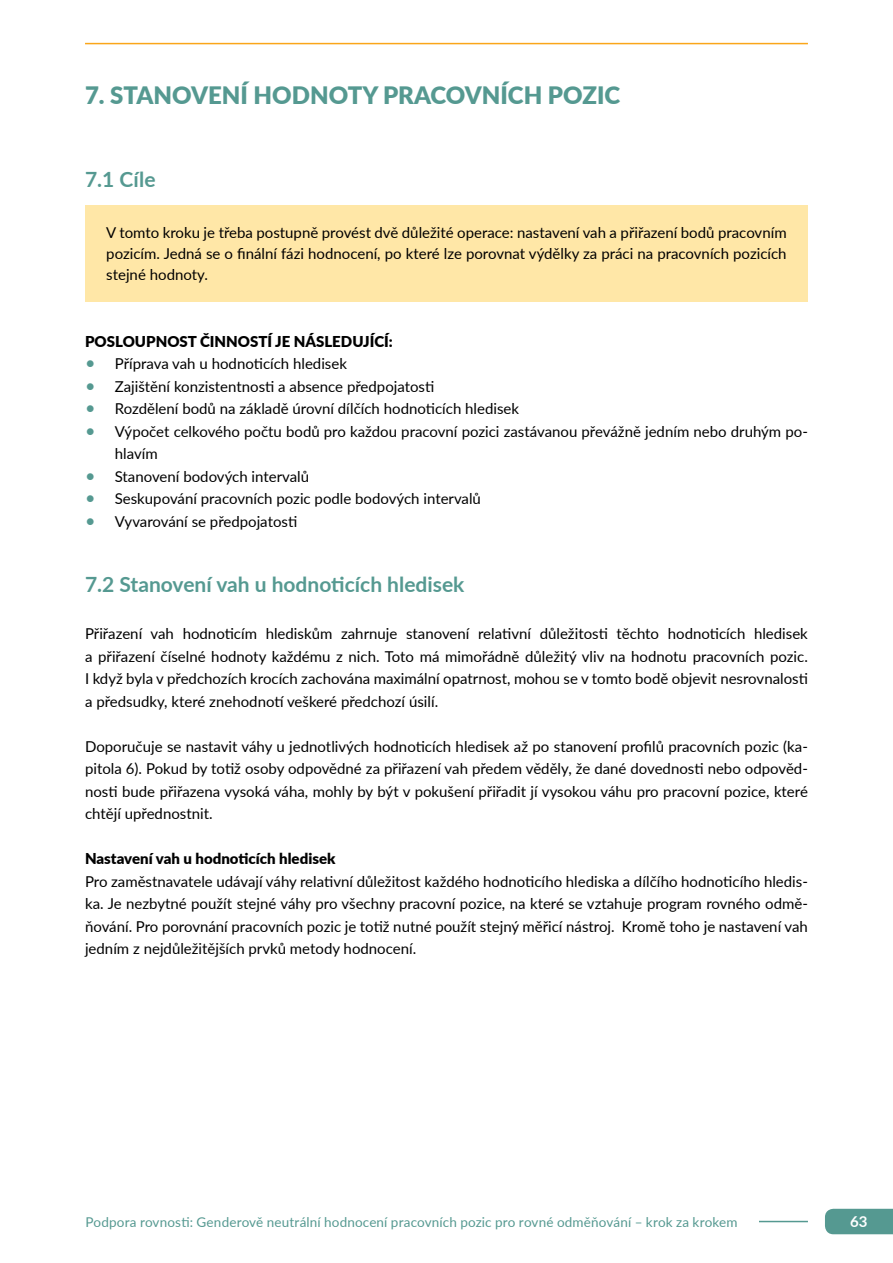
<style>
.page{position:relative;width:893px;height:1263px;background:#fff}
.page>*{position:absolute;margin:0;border:0;box-sizing:border-box;transform-origin:0 0}
.t1{font:900 24px "Lato";color:#559991}
.t2{font:700 21px "Lato";color:#559991}
.t3{font:15px/22.5px "Lato";color:#000;text-align:justify}
.t4{font:900 15px "Lato";color:#000}
.t5{font:700 15px "Lato";color:#fff}
.t6{font:13.5px "Lato";letter-spacing:.01em;color:#559991}
.s1{font-size:18px;color:#559991}
</style>
<div class="page">
<hr style="left:85px;top:43px;width:723px;height:1px;background:#faa61a">
<hr style="left:85px;top:1221px;width:723px;height:1px;background:#559991">
<div style="left:825px;top:1209px;width:68px;height:25px;background:#559991"></div>
<div style="left:85px;top:1209px;width:674px;height:25px;background:#fff"></div>
<div style="left:85px;top:205px;width:723px;height:97px;background:#ffe7a7"></div>
<h1 class="t1" style="left:85px;top:78px;width:537px">7. STANOVENÍ HODNOTY PRACOVNÍCH POZIC</h1>
<h2 class="t2" style="left:85px;top:164px;width:72px">7.1 Cíle</h2>
<p class="t3" style="left:106px;top:222px;width:682px;line-height:21px">V tomto kroku je třeba postupně provést dvě důležité operace: nastavení vah a přiřazení bodů pracovním pozicím. Jedná se o finální fázi hodnocení, po které lze porovnat výdělky za práci na pracovních pozicích stejné hodnoty.</p>
<p class="t4" style="left:85px;top:330px;width:309px">POSLOUPNOST ČINNOSTÍ JE NÁSLEDUJÍCÍ:</p>
<p class="t3" style="left:85px;top:352px;width:263px"><span class="s1">•</span> Příprava vah u hodnoticích hledisek</p>
<p class="t3" style="left:85px;top:374px;width:351px"><span class="s1">•</span> Zajištění konzistentnosti a absence předpojatosti</p>
<p class="t3" style="left:85px;top:397px;width:435px"><span class="s1">•</span> Rozdělení bodů na základě úrovní dílčích hodnoticích hledisek</p>
<p class="t3" style="left:115px;top:419px;width:695px;text-indent:-30px"><span class="s1">•</span> Výpočet celkového počtu bodů pro každou pracovní pozici zastávanou převážně jedním nebo druhým po&shy;hlavím</p>
<p class="t3" style="left:85px;top:464px;width:226px"><span class="s1">•</span> Stanovení bodových intervalů</p>
<p class="t3" style="left:85px;top:487px;width:397px"><span class="s1">•</span> Seskupování pracovních pozic podle bodových intervalů</p>
<p class="t3" style="left:85px;top:509px;width:214px"><span class="s1">•</span> Vyvarování se předpojatosti</p>
<h2 class="t2" style="left:85px;top:569px;width:381px">7.2 Stanovení vah u hodnoticích hledisek</h2>
<p class="t3" style="left:85px;top:622px;width:724px">Přiřazení vah hodnoticím hlediskům zahrnuje stanovení relativní důležitosti těchto hodnoticích hledisek a přiřazení číselné hodnoty každému z nich. Toto má mimořádně důležitý vliv na hodnotu pracovních pozic.<br>I když byla v předchozích krocích zachována maximální opatrnost, mohou se v tomto bodě objevit nesrovnalosti a předsudky, které znehodnotí veškeré předchozí úsilí.</p>
<p class="t3" style="left:85px;top:734px;width:724px">Doporučuje se nastavit váhy u jednotlivých hodnoticích hledisek až po stanovení profilů pracovních pozic (ka&shy;pitola 6). Pokud by totiž osoby odpovědné za přiřazení vah předem věděly, že dané dovednosti nebo odpověd&shy;nosti bude přiřazena vysoká váha, mohly by být v pokušení přiřadit jí vysokou váhu pro pracovní pozice, které chtějí upřednostnit.</p>
<p class="t4" style="left:85px;top:847px;width:252px">Nastavení vah u hodnoticích hledisek</p>
<p class="t3" style="left:85px;top:869px;width:724px">Pro zaměstnavatele udávají váhy relativní důležitost každého hodnoticího hlediska a dílčího hodnoticího hledis&shy;ka. Je nezbytné použít stejné váhy pro všechny pracovní pozice, na které se vztahuje program rovného odmě&shy;ňování. Pro porovnání pracovních pozic je totiž nutné použít stejný měřicí nástroj. Kromě toho je nastavení vah jedním z nejdůležitějších prvků metody hodnocení.</p>
<p class="t6" style="left:85px;top:1212px;width:654px">Podpora rovnosti: Genderově neutrální hodnocení pracovních pozic pro rovné odměňování – krok za krokem</p>
<p class="t5" style="left:850px;top:1210px;width:19px">63</p>
</div>
